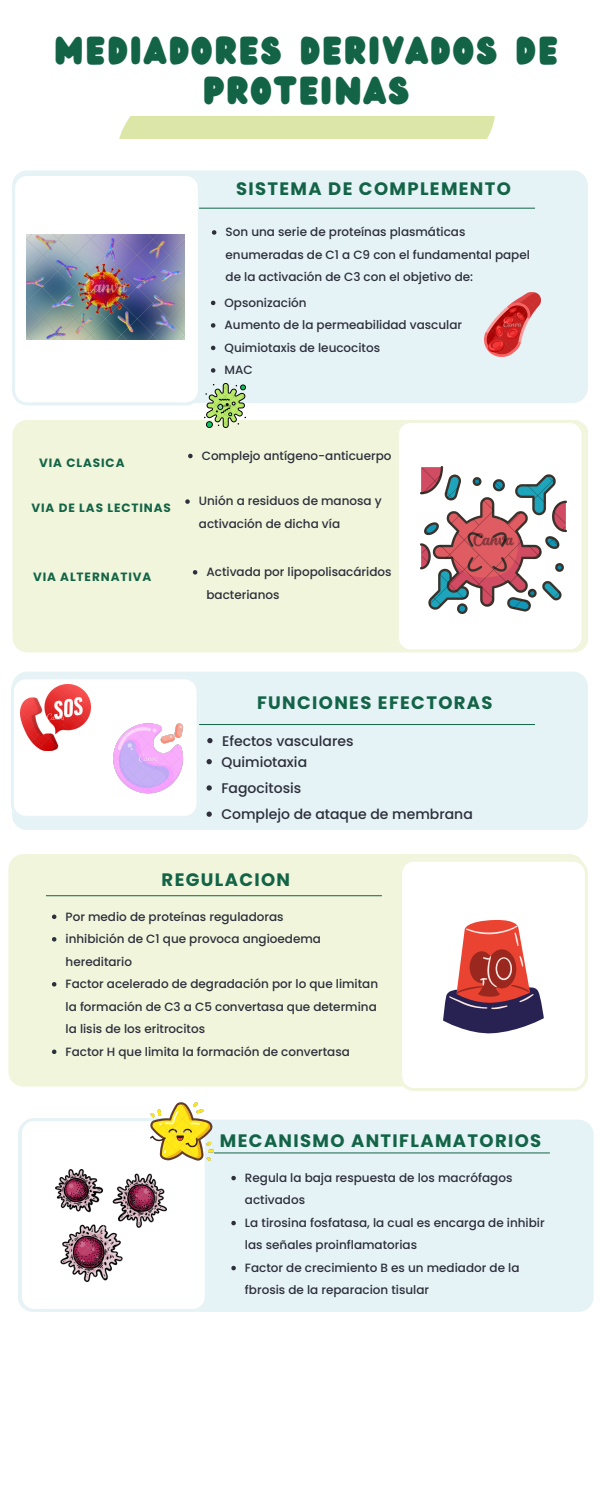
<style>
.page{position:relative;width:600px;height:1500px;background:#fff}
.page>*{position:absolute;margin:0;border:0;box-sizing:border-box;transform-origin:0 0}
.t1{font:34px/40.5px "Wedges";letter-spacing:.075em;color:#136447;text-align:center}
.t2{font:700 18px "Poppins";letter-spacing:.075em;color:#136447}
.t3{font:500 14px "Poppins";color:#2d2f3b}
.t4{font:500 12px/22.5px "Poppins";color:#2d2f3b}
.t5{font:700 12px "Poppins";letter-spacing:.075em;color:#136447}
</style>
<div class="page">
<div style="left:119px;top:116px;width:376px;height:23px;background:#dce7a7"></div>
<div style="left:19px;top:170px;width:569px;height:233px;background:#e5f2f6"></div>
<svg style="left:12px;top:173px;width:189px;height:232px"></svg>
<hr style="left:199px;top:208px;width:336px;height:1px;background:#136447">
<div style="left:12px;top:420px;width:576px;height:232px;background:#f0f5db"></div>
<svg style="left:396px;top:420px;width:189px;height:232px"></svg>
<div style="left:13px;top:672px;width:575px;height:158px;background:#e5f2f6"></div>
<svg style="left:11px;top:676px;width:189px;height:143px"></svg>
<hr style="left:199px;top:724px;width:336px;height:1px;background:#136447">
<div style="left:18px;top:1120px;width:575px;height:192px;background:#e5f2f6"></div>
<svg style="left:19px;top:1118px;width:189px;height:194px"></svg>
<hr style="left:214px;top:1153px;width:336px;height:1px;background:#136447">
<div style="left:8px;top:854px;width:572px;height:233px;background:#f0f5db"></div>
<svg style="left:399px;top:859px;width:189px;height:232px"></svg>
<hr style="left:46px;top:895px;width:336px;height:1px;background:#136447">
<img style="left:27px;top:234px;width:157px;height:105px">
<img style="left:420px;top:467px;width:147px;height:146px">
<img style="left:204px;top:383px;width:41px;height:44px">
<img style="left:485px;top:292px;width:55px;height:65px">
<img style="left:21px;top:685px;width:69px;height:66px">
<img style="left:110px;top:721px;width:76px;height:76px">
<svg style="left:443px;top:919px;width:101px;height:114px"></svg>
<img style="left:151px;top:1102px;width:63px;height:59px">
<img style="left:56px;top:1169px;width:111px;height:113px">
<svg style="left:212px;top:230px;width:4px;height:5px"></svg>
<svg style="left:211px;top:301px;width:4px;height:4px"></svg>
<svg style="left:211px;top:323px;width:4px;height:5px"></svg>
<svg style="left:211px;top:346px;width:4px;height:4px"></svg>
<svg style="left:211px;top:368px;width:4px;height:5px"></svg>
<svg style="left:188px;top:454px;width:5px;height:4px"></svg>
<svg style="left:185px;top:499px;width:5px;height:5px"></svg>
<svg style="left:193px;top:570px;width:4px;height:5px"></svg>
<svg style="left:207px;top:738px;width:6px;height:5px"></svg>
<svg style="left:207px;top:759px;width:5px;height:5px"></svg>
<svg style="left:207px;top:785px;width:5px;height:6px"></svg>
<svg style="left:207px;top:812px;width:5px;height:5px"></svg>
<svg style="left:52px;top:915px;width:4px;height:4px"></svg>
<svg style="left:52px;top:937px;width:4px;height:5px"></svg>
<svg style="left:52px;top:982px;width:4px;height:5px"></svg>
<svg style="left:52px;top:1050px;width:4px;height:4px"></svg>
<svg style="left:231px;top:1176px;width:5px;height:4px"></svg>
<svg style="left:231px;top:1221px;width:5px;height:4px"></svg>
<svg style="left:231px;top:1266px;width:5px;height:4px"></svg>
<p class="t1" style="left:55px;top:31px;width:505px">MEDIADORES DERIVADOS DE<br>PROTEINAS</p>
<p class="t2" style="left:236px;top:176px;width:276px">SISTEMA DE COMPLEMENTO</p>
<p class="t4" style="left:226px;top:221px;width:306px">Son una serie de proteínas plasmáticas enumeradas de C1 a C9 con el fundamental papel de la activación de C3 con el objetivo de:</p>
<p class="t4" style="left:225px;top:291px;width:84px">Opsonización</p>
<p class="t4" style="left:225px;top:314px;width:239px">Aumento de la permeabilidad vascular</p>
<p class="t4" style="left:225px;top:336px;width:157px">Quimiotaxis de leucocitos</p>
<h2 class="t4" style="left:225px;top:359px;width:30px">MAC</h2>
<p class="t5" style="left:39px;top:455px;width:87px">VIA CLASICA</p>
<h2 class="t5" style="left:32px;top:500px;width:141px">VIA DE LAS LECTINAS</h2>
<p class="t5" style="left:33px;top:568px;width:120px">VIA ALTERNATIVA</p>
<p class="t4" style="left:202px;top:444px;width:191px">Complejo antígeno-anticuerpo</p>
<p class="t4" style="left:199px;top:490px;width:184px">Unión a residuos de manosa y activación de dicha vía</p>
<p class="t4" style="left:207px;top:561px;width:187px">Activada por lipopolisacáridos bacterianos</p>
<h4 class="t2" style="left:257px;top:690px;width:237px">FUNCIONES EFECTORAS</h4>
<p class="t3" style="left:222px;top:731px;width:133px">Efectos vasculares</p>
<p class="t3" style="left:221px;top:752px;width:87px">Quimiotaxia</p>
<p class="t3" style="left:221px;top:778px;width:81px">Fagocitosis</p>
<h2 class="t3" style="left:221px;top:804px;width:253px">Complejo de ataque de membrana</h2>
<h4 class="t2" style="left:162px;top:867px;width:130px">REGULACION</h4>
<p class="t4" style="left:66px;top:905px;width:219px">Por medio de proteínas reguladoras</p>
<p class="t4" style="left:66px;top:928px;width:257px">inhibición de C1 que provoca angioedema hereditario</p>
<p class="t4" style="left:66px;top:973px;width:314px;text-align:justify">Factor acelerado de degradación por lo que limitan la formación de C3 a C5 convertasa que determina la lisis de los eritrocitos</p>
<p class="t4" style="left:66px;top:1040px;width:286px">Factor H que limita la formación de convertasa</p>
<h4 class="t2" style="left:220px;top:1128px;width:323px">MECANISMO ANTIFLAMATORIOS</h4>
<p class="t4" style="left:245px;top:1166px;width:269px">Regula la baja respuesta de los macrófagos activados</p>
<p class="t4" style="left:245px;top:1211px;width:301px">La tirosina fosfatasa, la cual es encarga de inhibir las señales proinflamatorias</p>
<p class="t4" style="left:245px;top:1256px;width:276px">Factor de crecimiento B es un mediador de la fbrosis de la reparacion tisular</p>
</div>
